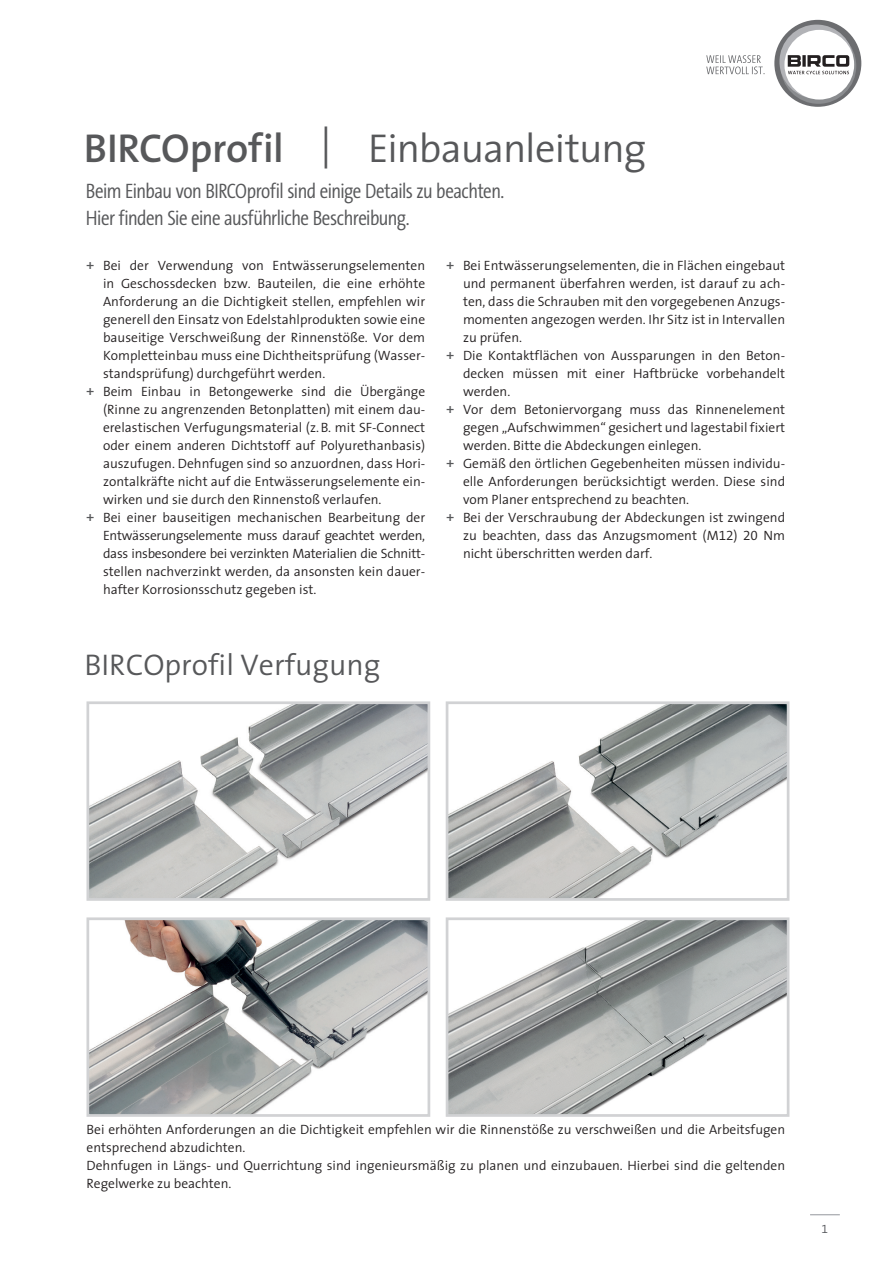
<style>
.page{position:relative;width:893px;height:1263px;background:#fff}
.page>*{position:absolute;margin:0;border:0;box-sizing:border-box;transform-origin:0 0}
._01-HL-01{font:300 40.5px "BIRCO Sans";letter-spacing:-.025em;color:#57585a}
._02-HL{font:300 30px "BIRCO Sans";color:#57585a}
._01-SL-01{font:300 21px/27px "BIRCO Sans Cd";letter-spacing:-.025em;color:#57585a}
._04-Copy{font:300 13.5px/18px "BIRCO Sans";color:#231f20;text-align:justify}
.t1{font:300 12px "BIRCO Sans Cd";color:#55575c}
.s1{font-weight:600}
.s2{font-size:42px}
.s3{font-weight:600;color:#57585a}
</style>
<div class="page">
<hr style="left:810px;top:1214px;width:30px;height:1px;background:#94979c">
<div style="left:774px;top:20px;width:87px;height:87px;background:#6c6d70;border-radius:50%"></div>
<div style="left:780px;top:28px;width:76px;height:76px;background:#8a8c8f;border-radius:50%"></div>
<div style="left:779px;top:25px;width:75px;height:74px;background:#b2b3b7;border-radius:50%"></div>
<div style="left:784px;top:30px;width:70px;height:70px;background:#fff;border-radius:50%"></div>
<svg style="left:788px;top:55px;width:61px;height:19px"></svg>
<svg style="left:706px;top:55px;width:59px;height:19px"></svg>
<img style="left:90px;top:705px;width:336px;height:192px">
<div style="left:86px;top:701px;width:344px;height:200px;border:3px solid #d1d2d4"></div>
<img style="left:450px;top:705px;width:335px;height:192px">
<div style="left:446px;top:701px;width:343px;height:200px;border:3px solid #d1d2d4"></div>
<img style="left:450px;top:921px;width:335px;height:192px">
<div style="left:446px;top:917px;width:343px;height:200px;border:3px solid #d1d2d4"></div>
<img style="left:90px;top:921px;width:336px;height:192px">
<div style="left:86px;top:917px;width:344px;height:200px;border:3px solid #d1d2d4"></div>
<p class="_01-HL-01" style="left:84px;top:115px;width:564px"><span class="s1">BIRCOprofil</span> <span class="s2">|</span> Einbauanleitung</p>
<p class="_01-SL-01" style="left:86px;top:179px;width:420px">Beim Einbau von BIRCOprofil sind einige Details zu beachten.<br>Hier finden Sie eine ausführliche Beschreibung.</p>
<p class="_04-Copy" style="left:103px;top:256px;width:324px;text-indent:-16px"><span class="s3">+</span> Bei der Verwendung von Entwässerungselementen in Geschossdecken bzw. Bauteilen, die eine erhöhte Anforderung an die Dichtigkeit stellen, empfehlen wir generell den Einsatz von Edelstahlprodukten sowie eine bauseitige Verschweißung der Rinnenstöße. Vor dem Kompletteinbau muss eine Dichtheitsprüfung (Wasser&shy;standsprüfung) durchgeführt werden.</p>
<p class="_04-Copy" style="left:103px;top:382px;width:324px;text-indent:-16px"><span class="s3">+</span> Beim Einbau in Betongewerke sind die Übergänge (Rinne zu angrenzenden Betonplatten) mit einem dau&shy;erelastischen Verfugungsmaterial (z.B. mit SF-Connect oder einem anderen Dichtstoff auf Polyurethanbasis) auszufugen. Dehnfugen sind so anzuordnen, dass Hori&shy;zontalkräfte nicht auf die Entwässerungselemente ein&shy;wirken und sie durch den Rinnenstoß verlaufen.</p>
<p class="_04-Copy" style="left:103px;top:508px;width:324px;text-indent:-16px"><span class="s3">+</span> Bei einer bauseitigen mechanischen Bearbeitung der Entwässerungselemente muss darauf geachtet werden, dass insbesondere bei verzinkten Materialien die Schnitt&shy;stellen nachverzinkt werden, da ansonsten kein dauer&shy;hafter Korrosionsschutz gegeben ist.</p>
<p class="_04-Copy" style="left:463px;top:256px;width:324px;text-indent:-16px"><span class="s3">+</span> Bei Entwässerungselementen, die in Flächen eingebaut und permanent überfahren werden, ist darauf zu ach&shy;ten, dass die Schrauben mit den vorgegebenen Anzugs&shy;momenten angezogen werden. Ihr Sitz ist in Intervallen zu prüfen.</p>
<p class="_04-Copy" style="left:463px;top:346px;width:324px;text-indent:-16px"><span class="s3">+</span> Die Kontaktflächen von Aussparungen in den Beton&shy;decken müssen mit einer Haftbrücke vorbehandelt werden.</p>
<p class="_04-Copy" style="left:463px;top:400px;width:324px;text-indent:-16px"><span class="s3">+</span> Vor dem Betoniervorgang muss das Rinnenelement gegen „Aufschwimmen“ gesichert und lagestabil fixiert werden. Bitte die Abdeckungen einlegen.</p>
<p class="_04-Copy" style="left:463px;top:454px;width:324px;text-indent:-16px"><span class="s3">+</span> Gemäß den örtlichen Gegebenheiten müssen individu&shy;elle Anforderungen berücksichtigt werden. Diese sind vom Planer entsprechend zu beachten.</p>
<p class="_04-Copy" style="left:463px;top:508px;width:324px;text-indent:-16px"><span class="s3">+</span> Bei der Verschraubung der Abdeckungen ist zwingend zu beachten, dass das Anzugsmoment (M12) 20 Nm nicht überschritten werden darf.</p>
<p class="_02-HL" style="left:85px;top:640px;width:297px">BIRCOprofil Verfugung</p>
<p class="_04-Copy" style="left:87px;top:1120px;width:700px">Bei erhöhten Anforderungen an die Dichtigkeit empfehlen wir die Rinnenstöße zu verschweißen und die Arbeitsfugen entsprechend abzudichten.</p>
<p class="_04-Copy" style="left:87px;top:1156px;width:700px">Dehnfugen in Längs- und Querrichtung sind ingenieursmäßig zu planen und einzubauen. Hierbei sind die geltenden<br>Regelwerke zu beachten.</p>
<p class="t1" style="left:822px;top:1223px;width:8px">1</p>
</div>
